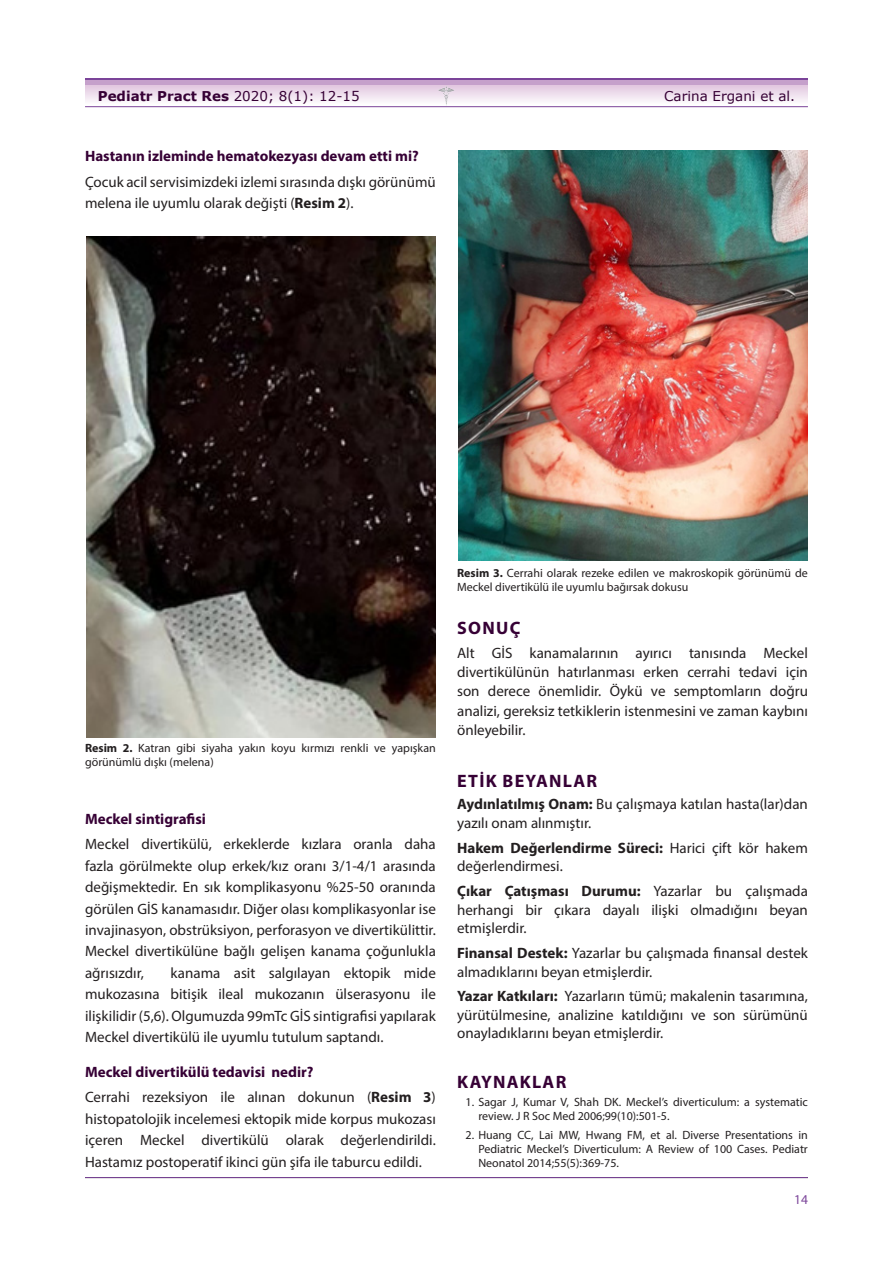
<style>
.page{position:relative;width:893px;height:1263px;background:#fff}
.page>*{position:absolute;margin:0;border:0;box-sizing:border-box;transform-origin:0 0}
.Metin_Başlıkları{font:700 18px "Myriad Pro";letter-spacing:.07em;color:#360035}
.Ana_Metin{font:15px/21.5px "Myriad Pro";color:#231f20;text-align:justify}
.Ara_Başlıklar{font:700 15px "Myriad Pro";color:#360035}
.t1{font:700 13.5px "Verdana";color:#360035}
.t2{font:13.5px "Verdana";color:#360035}
.t3{font:13.5px "Myriad Pro";color:#7b4499}
.Tablo{font:12px/14px "Myriad Pro";color:#231f20}
.s1{font-weight:400}
.s2{font-weight:700}
</style>
<div class="page">
<hr style="left:85px;top:79px;width:723px;height:2px;background:#7b4499">
<hr style="left:85px;top:81px;width:723px;height:4px;background:#c5a0cb">
<svg style="left:85px;top:85px;width:723px;height:16px;background:#ecdceb"></svg>
<hr style="left:85px;top:106px;width:723px;height:1px;background:#7b4499">
<hr style="left:85px;top:1177px;width:723px;height:1px;background:#7b4499">
<img style="left:437px;top:85px;width:19px;height:20px">
<img style="left:87px;top:237px;width:349px;height:501px">
<img style="left:458px;top:151px;width:350px;height:409px">
<p class="t1" style="left:98px;top:86px;width:263px">Pediatr Pract Res <span class="s1">2020; 8(1): 12-15</span></p>
<p class="t2" style="left:664px;top:87px;width:133px">Carina Ergani et al.</p>
<p class="Ara_Başlıklar" style="left:85px;top:146px;width:335px">Hastanın izleminde hematokezyası devam etti mi?</p>
<p class="Ana_Metin" style="left:85px;top:171px;width:352px">Çocuk acil servisimizdeki izlemi sırasında dışkı görünümü melena ile uyumlu olarak değişti (<span class="s2">Resim 2</span>).</p>
<p class="Tablo" style="left:85px;top:741px;width:352px;line-height:14.4px"><span class="s2">Resim 2.</span> Katran gibi siyaha yakın koyu kırmızı renkli ve yapışkan görünümlü dışkı (melena)</p>
<p class="Ara_Başlıklar" style="left:85px;top:809px;width:123px">Meckel sintigrafisi</p>
<p class="Ana_Metin" style="left:85px;top:833px;width:352px">Meckel divertikülü, erkeklerde kızlara oranla daha fazla görülmekte olup erkek/kız oranı 3/1-4/1 arasında değişmektedir. En sık komplikasyonu %25-50 oranında görülen GİS kanamasıdır. Diğer olası komplikasyonlar ise invajinasyon, obstrüksiyon, perforasyon ve divertikülittir.<br>Meckel divertikülüne bağlı gelişen kanama çoğunlukla ağrısızdır,</p>
<p class="Ana_Metin" style="left:85px;top:962px;width:352px;text-indent:86px">kanama asit salgılayan ektopik mide mukozasına bitişik ileal mukozanın ülserasyonu ile ilişkilidir (5,6). Olgumuzda 99mTc GİS sintigrafisi yapılarak Meckel divertikülü ile uyumlu tutulum saptandı.</p>
<p class="Ara_Başlıklar" style="left:85px;top:1062px;width:230px">Meckel divertikülü tedavisi nedir?</p>
<p class="Ana_Metin" style="left:85px;top:1086px;width:352px">Cerrahi rezeksiyon ile alınan dokunun (<span class="s2">Resim 3</span>) histopatolojik incelemesi ektopik mide korpus mukozası içeren Meckel divertikülü olarak değerlendirildi.<br>Hastamız postoperatif ikinci gün şifa ile taburcu edildi.</p>
<p class="Tablo" style="left:457px;top:565px;width:352px;line-height:14.4px"><span class="s2">Resim 3.</span> Cerrahi olarak rezeke edilen ve makroskopik görünümü de<br>Meckel divertikülü ile uyumlu bağırsak dokusu</p>
<p class="Metin_Başlıkları" style="left:457px;top:616px;width:65px">SONUÇ</p>
<p class="Ana_Metin" style="left:457px;top:643px;width:352px;line-height:19.2px">Alt GİS kanamalarının ayırıcı tanısında Meckel divertikülünün hatırlanması erken cerrahi tedavi için son derece önemlidir. Öykü ve semptomların doğru analizi, gereksiz tetkiklerin istenmesini ve zaman kaybını önleyebilir.</p>
<p class="Metin_Başlıkları" style="left:457px;top:769px;width:141px">ETİK BEYANLAR</p>
<p class="Ana_Metin" style="left:457px;top:795px;width:352px;line-height:18.5px"><span class="s2">Aydınlatılmış Onam:</span> Bu çalışmaya katılan hasta(lar)dan yazılı onam alınmıştır.</p>
<p class="Ana_Metin" style="left:457px;top:838px;width:352px;line-height:18.5px"><span class="s2">Hakem Değerlendirme Süreci:</span> Harici çift kör hakem değerlendirmesi.</p>
<p class="Ana_Metin" style="left:457px;top:882px;width:352px;line-height:18.5px"><span class="s2">Çıkar Çatışması Durumu:</span> Yazarlar bu çalışmada herhangi bir çıkara dayalı ilişki olmadığını beyan etmişlerdir.</p>
<p class="Ana_Metin" style="left:457px;top:943px;width:352px;line-height:18.5px"><span class="s2">Finansal Destek:</span> Yazarlar bu çalışmada finansal destek almadıklarını beyan etmişlerdir.</p>
<p class="Ana_Metin" style="left:457px;top:987px;width:352px;line-height:18.5px"><span class="s2">Yazar Katkıları:</span> Yazarların tümü; makalenin tasarımına, yürütülmesine, analizine katıldığını ve son sürümünü onayladıklarını beyan etmişlerdir.</p>
<p class="Metin_Başlıkları" style="left:457px;top:1070px;width:111px">KAYNAKLAR</p>
<p class="Tablo" style="left:478px;top:1095px;width:331px;text-indent:-13px">1. Sagar J, Kumar V, Shah DK. Meckel’s diverticulum: a systematic review. J R Soc Med 2006;99(10):501-5.</p>
<p class="Tablo" style="left:478px;top:1127px;width:331px;text-align:justify;text-indent:-13px">2. Huang CC, Lai MW, Hwang FM, et al. Diverse Presentations in Pediatric Meckel’s Diverticulum: A Review of 100 Cases. Pediatr Neonatol 2014;55(5):369-75.</p>
<p class="t3" style="left:794px;top:1191px;width:15px">14</p>
</div>
